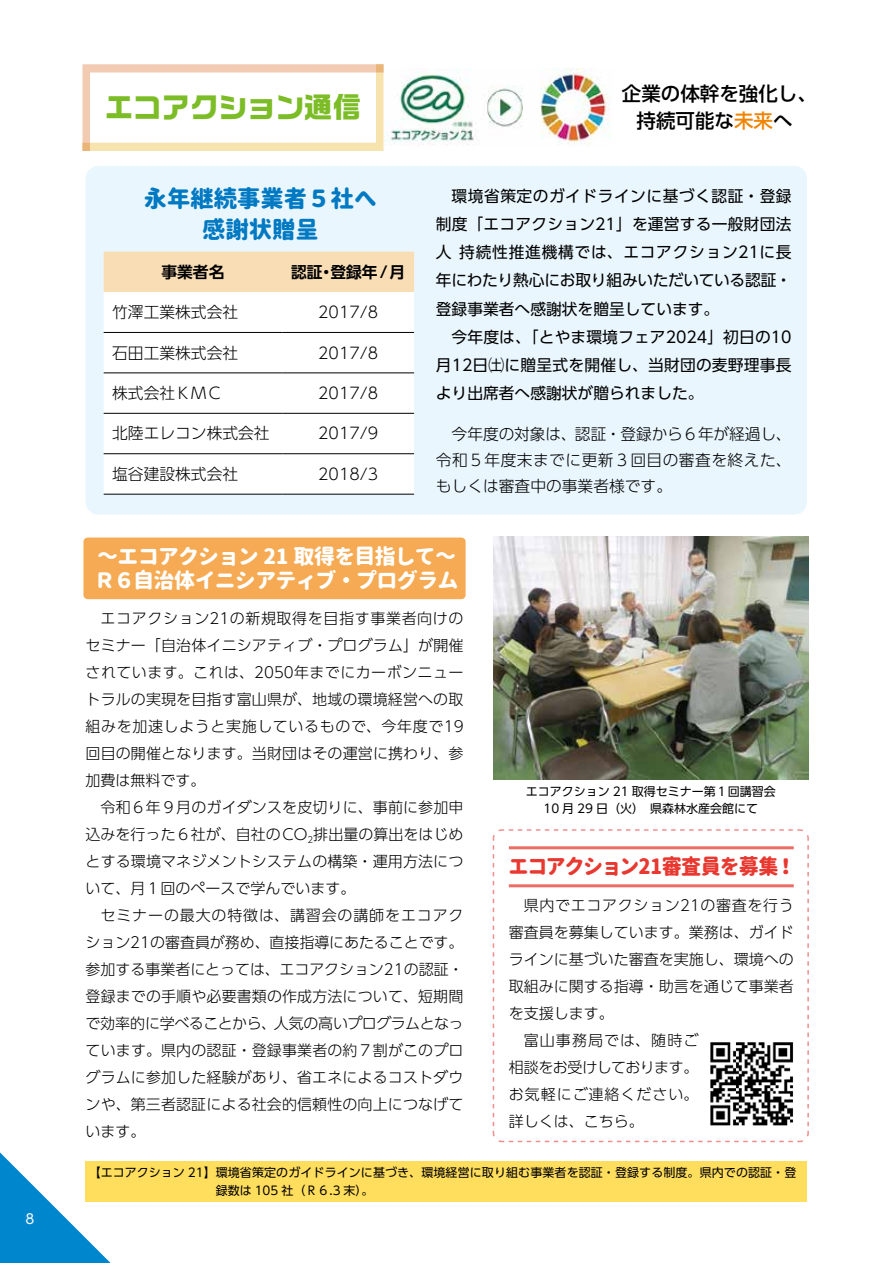
<style>
.page{position:relative;width:893px;height:1263px;background:#fff}
.page>*{position:absolute;margin:0;border:0;box-sizing:border-box;transform-origin:0 0}
.t1{font:700 28.5px "Ro G San Srf Std";color:#7cbd27}
.t2{font:800 23.25px/30.8px "Gen Jyuu Gothic X";color:#0079c3;text-align:center}
.t3{font:800 21px/24px "Gen Jyuu Gothic X";letter-spacing:-.035em;color:#fff}
.t4{font:800 21px "Gen Jyuu Gothic X";letter-spacing:-.055em;color:#e8382f;scale:.96 1}
.t5{font:500 19.5px/27px "UD Shin Go Pro";color:#000;text-align:center}
.t6{font:15.75px/28.2px "UD Shin Go Pro";color:#000;text-align:justify}
.t7{font:300 15.75px/26.2px "UD Shin Go Pro";color:#000;text-align:justify}
.t8{font:700 15.75px "UD Shin Go Pro De";color:#000}
.t9{font:300 15px/27px "UD Shin Go Pro";letter-spacing:.01em;color:#000;text-align:justify}
.t10{font:300 15px "UD Shin Go Pro";letter-spacing:.045em;color:#000}
.t11{font:300 15px "UD Shin Go Pro";letter-spacing:-.04em;color:#000}
.t12{font:300 15px "UD Shin Go Pro";letter-spacing:.065em;color:#000}
.t13{font:300 15px "UD Shin Go Pro";letter-spacing:.07em;color:#000}
.t14{font:13.5px "UD Shin Go Pro";color:#fff}
.t15{font:12px/16.5px "UD Shin Go Pro";color:#000;text-align:center}
.s1{color:#f08300}
</style>
<div class="page">
<img style="left:384px;top:69px;width:226px;height:77px">
<svg style="left:82px;top:64px;width:301px;height:87px"></svg>
<div style="left:86px;top:166px;width:721px;height:348px;background:#e9f6fd;border-radius:13px"></div>
<div style="left:83px;top:537px;width:383px;height:62px;background:#f5aa53;border-radius:4px"></div>
<div style="left:104px;top:252px;width:310px;height:40px;background:#f9deb5"></div>
<div style="left:104px;top:292px;width:310px;height:202px;background:#fff"></div>
<hr style="left:104px;top:373px;width:178px;height:1px;background:#000">
<hr style="left:282px;top:373px;width:132px;height:1px;background:#000">
<hr style="left:104px;top:413px;width:178px;height:1px;background:#000">
<hr style="left:282px;top:413px;width:132px;height:1px;background:#000">
<hr style="left:104px;top:453px;width:178px;height:1px;background:#000">
<hr style="left:282px;top:453px;width:132px;height:1px;background:#000">
<hr style="left:104px;top:494px;width:178px;height:1px;background:#000">
<hr style="left:282px;top:494px;width:132px;height:1px;background:#000">
<hr style="left:104px;top:332px;width:178px;height:1px;background:#000">
<hr style="left:282px;top:332px;width:132px;height:1px;background:#000">
<div style="left:86px;top:1161px;width:721px;height:40px;background:#ffde5e"></div>
<img style="left:493px;top:537px;width:315px;height:243px">
<svg style="left:492px;top:829px;width:317px;height:314px"></svg>
<hr style="left:509px;top:884px;width:285px;height:3px;background:#ec6d65">
<hr style="left:509px;top:846px;width:285px;height:3px;background:#ec6d65">
<img style="left:707px;top:1039px;width:89px;height:89px">
<svg style="left:0;top:1152px;width:123px;height:111px"></svg>
<p class="t14" style="left:26px;top:1208px;width:10px">8</p>
<h1 class="t1" style="left:105px;top:88px;width:258px">エコアクション通信</h1>
<h3 class="t5" style="left:622px;top:80px;width:196px">企業の体幹を強化し、持続可能な<span class="s1">未来</span>へ</h3>
<h2 class="t2" style="left:144px;top:183px;width:235px">永年継続事業者５社へ感謝状贈呈</h2>
<p class="t6" style="left:436px;top:181px;width:357px;text-indent:16px">環境省策定のガイドラインに基づく認証・登録制度「エコアクション21」を運営する一般財団法人 持続性推進機構では、エコアクション21に長年にわたり熱心にお取り組みいただいている認証・登録事業者へ感謝状を贈呈しています。</p>
<p class="t6" style="left:436px;top:322px;width:357px;text-indent:16px">今年度は、「とやま環境フェア2024」初日の10月12日㈯に贈呈式を開催し、当財団の麦野理事長より出席者へ感謝状が贈られました。</p>
<p class="t7" style="left:436px;top:420px;width:357px;text-indent:16px">今年度の対象は、認証・登録から６年が経過し、令和５年度末までに更新３回目の審査を終えた、もしくは審査中の事業者様です。</p>
<p class="t8" style="left:161px;top:259px;width:64px">事業者名</p>
<p class="t8" style="left:291px;top:259px;width:116px">認証・登録年/月</p>
<p class="t7" style="left:112px;top:299px;width:127px">竹澤工業株式会社</p>
<p class="t7" style="left:318px;top:299px;width:61px">2017/8</p>
<p class="t7" style="left:112px;top:339px;width:127px">石田工業株式会社</p>
<p class="t7" style="left:318px;top:339px;width:61px">2017/8</p>
<p class="t7" style="left:112px;top:379px;width:112px">株式会社ＫＭＣ</p>
<p class="t7" style="left:318px;top:379px;width:61px">2017/8</p>
<p class="t7" style="left:112px;top:420px;width:159px">北陸エレコン株式会社</p>
<p class="t7" style="left:318px;top:420px;width:61px">2017/9</p>
<p class="t7" style="left:112px;top:460px;width:127px">塩谷建設株式会社</p>
<p class="t7" style="left:318px;top:460px;width:61px">2018/3</p>
<h3 class="t3" style="left:94px;top:544px;width:366px">～エコアクション 21 取得を目指して～<br>Ｒ６自治体イニシアティブ・プログラム</h3>
<p class="t9" style="left:86px;top:604px;width:379px;text-indent:15px">エコアクション21の新規取得を目指す事業者向けのセミナー「自治体イニシアティブ・プログラム」が開催されています。これは、2050年までにカーボンニュートラルの実現を目指す富山県が、地域の環境経営への取組みを加速しようと実施しているもので、今年度で19回目の開催となります。当財団はその運営に携わり、参加費は無料です。</p>
<p class="t9" style="left:86px;top:793px;width:379px;text-indent:15px">令和６年９月のガイダンスを皮切りに、事前に参加申込みを行った６社が、自社のCO<sub>2</sub>排出量の算出をはじめとする環境マネジメントシステムの構築・運用方法について、月１回のペースで学んでいます。</p>
<p class="t9" style="left:86px;top:901px;width:379px;text-indent:15px">セミナーの最大の特徴は、講習会の講師をエコアクション21の審査員が務め、直接指導にあたることです。参加する事業者にとっては、エコアクション21の認証・登録までの手順や必要書類の作成方法について、短期間で効率的に学べることから、人気の高いプログラムとなっています。県内の認証・登録事業者の約７割がこのプログラムに参加した経験があり、省エネによるコストダウンや、第三者認証による社会的信頼性の向上につなげています。</p>
<p class="t15" style="left:526px;top:783px;width:251px">エコアクション 21 取得セミナー第１回講習会<br>10 月 29 日（火）　県森林水産会館にて</p>
<h3 class="t4" style="left:508px;top:851px;width:301px">エコアクション21審査員を募集！</h3>
<p class="t10" style="left:524px;top:893px;width:271px">県内でエコアクション21の審査を行う</p>
<p class="t9" style="left:509px;top:918px;width:286px">審査員を募集しています。業務は、ガイド</p>
<p class="t9" style="left:509px;top:945px;width:286px">ラインに基づいた審査を実施し、環境への</p>
<p class="t9" style="left:509px;top:972px;width:286px">取組みに関する指導・助言を通じて事業者</p>
<p class="t9" style="left:509px;top:999px;width:106px">を支援します。</p>
<p class="t13" style="left:524px;top:1028px;width:176px">富山事務局では、随時ご</p>
<p class="t11" style="left:509px;top:1055px;width:191px">相談をお受けしております。</p>
<p class="t12" style="left:509px;top:1082px;width:191px">お気軽にご連絡ください。</p>
<p class="t9" style="left:509px;top:1107px;width:136px">詳しくは、こちら。</p>
<p class="t15" style="left:216px;top:1163px;width:582px;line-height:18px;text-align:left;text-indent:-127px">【エコアクション 21】環境省策定のガイドラインに基づき、環境経営に取り組む事業者を認証・登録する制度。県内での認証・登録数は 105 社（Ｒ６.3 末）。</p>
</div>
